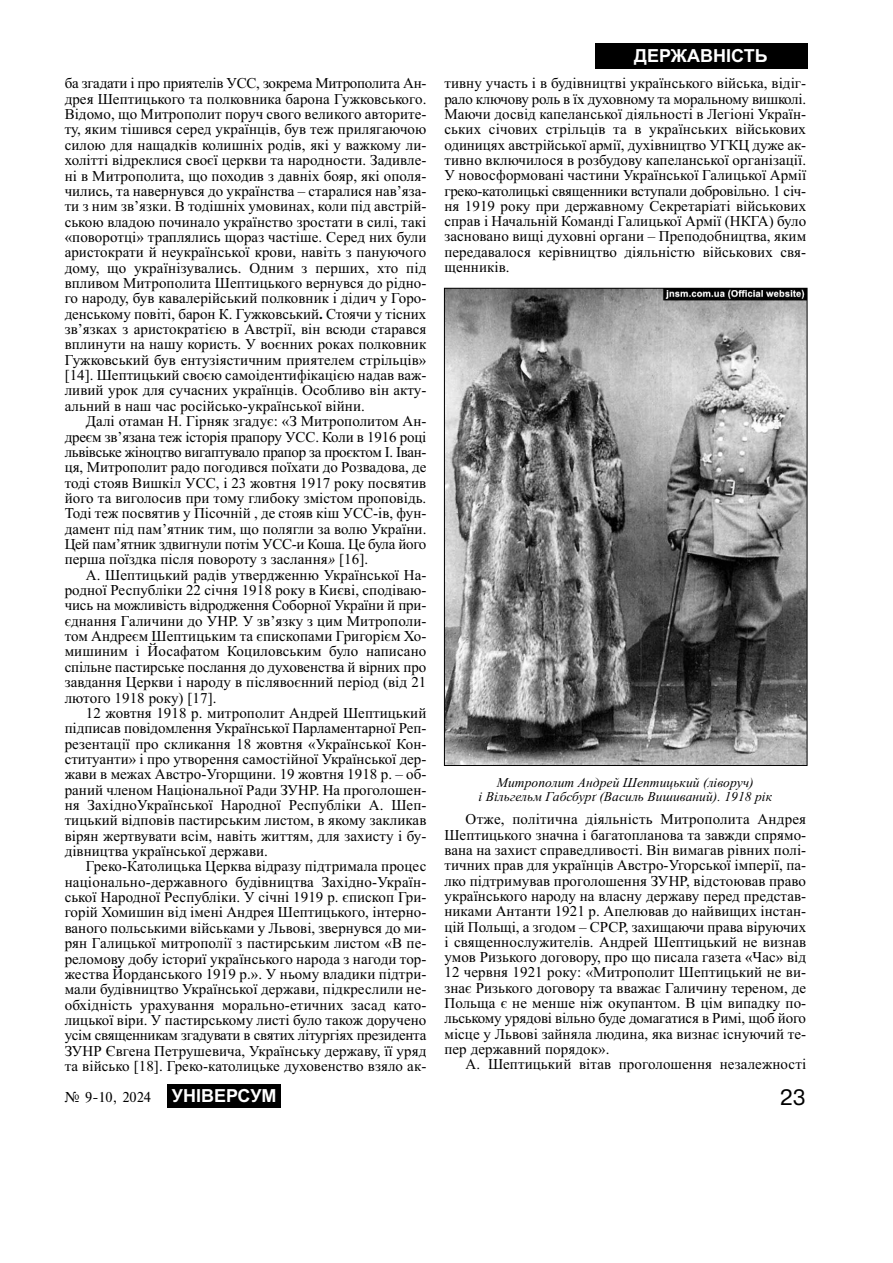
<style>
.page{position:relative;width:893px;height:1263px;background:#fff}
.page>*{position:absolute;margin:0;border:0;box-sizing:border-box;transform-origin:0 0}
.t1{font:21px "Ukr";color:#000}
.t2{font:700 18px "Arial";color:#fff}
.t3{font:15px/15.3px "Times New Roman";letter-spacing:.005em;color:#000;text-align:justify}
.t4{font:15px "Times";color:#000}
.t5{font:italic 13.5px/13.8px "Times New Roman";letter-spacing:.005em;color:#000;text-align:center}
.s1{font-weight:700}
.s2{font-style:italic}
.s3{font-family:"Arial";font-weight:700;font-size:18px;color:#fff}
</style>
<div class="page">
<div style="left:167px;top:1084px;width:114px;height:24px;background:#000"></div>
<div style="left:594px;top:43px;width:213px;height:26px;background:#000"></div>
<img style="left:446px;top:290px;width:359px;height:474px">
<p class="t3" style="left:65px;top:77px;width:363px">ба згадати і про приятелів УСС, зокрема Митрополита Ан&shy;дрея Шептицького та полковника барона Гужковського.<br>Відомо, що Митрополит поруч свого великого авторите&shy;ту, яким тішився серед українців, був теж прилягаючою силою для нащадків колишніх родів, які у важкому ли&shy;холітті відреклися своєї церкви та народности. Задивле&shy;ні в Митрополита, що походив з давніх бояр, які ополя&shy;чились, та навернувся до українства – старалися нав’яза&shy;ти з ним зв’язки. В тодішніх умовинах, коли під австрій&shy;ською владою починало українство зростати в силі, такі «поворотці» траплялись щораз частіше. Серед них були аристократи й неукраїнської крови, навіть з пануючого дому, що українізувались. Одним з перших, хто під впливом Митрополита Шептицького вернувся до рідно&shy;го народу, був кавалерійський полковник і дідич у Горо&shy;денському повіті, барон К. Гужковський<span class="s1">.</span> Стоячи у тісних зв’язках з аристократією в Австрії, він всюди старався вплинути на нашу користь. У воєнних роках полковник Гужковський був ентузіястичним приятелем стрільців» [14]. Шептицький своєю самоідентифікацією надав важ&shy;ливий урок для сучасних українців. Особливо він акту&shy;альний в наш час російсько-української війни.</p>
<p class="t3" style="left:65px;top:415px;width:363px;text-indent:21px">Далі отаман Н. Гірняк згадує: «З Митрополитом Ан&shy;дреєм зв’язана теж історія прапору УСС. Коли в 1916 році львівське жіноцтво вигаптувало прапор за проєктом І. Іван&shy;ця, Митрополит радо погодився поїхати до Розвадова, де тоді стояв Вишкіл УСС, і 23 жовтня 1917 року посвятив його та виголосив при тому глибоку змістом проповідь.<br>Тоді теж посвятив у Пісочній , де стояв кіш УСС-ів, фун&shy;дамент під пам’ятник тим, що полягли за волю України.<br>Цей пам’ятник здвигнули потім УСС-и Коша. Це була його перша поїздка після повороту з заслання<span class="s2">»</span> [16].</p>
<p class="t3" style="left:65px;top:568px;width:363px;text-indent:21px">А. Шептицький радів утвердженню Української На&shy;родної Республіки 22 січня 1918 року в Києві, сподіваю&shy;чись на можливість відродження Соборної України й при&shy;єднання Галичини до УНР. У зв’язку з цим Митрополи&shy;том Андреєм Шептицьким та єпископами Григорієм Хо&shy;мишиним і Йосафатом Коциловським було написано спільне пастирське послання до духовенства й вірних про завдання Церкви і народу в післявоєнний період (від 21 лютого 1918 року) [17].</p>
<p class="t3" style="left:65px;top:707px;width:363px;text-indent:21px">12 жовтня 1918 р. митрополит Андрей Шептицький підписав повідомлення Української Парламентарної Реп&shy;резентації про скликання 18 жовтня «Української Кон&shy;ституанти» і про утворення самостійної Української дер&shy;жави в межах Австро-Угорщини. 19 жовтня 1918 р. – об&shy;раний членом Національної Ради ЗУНР. На проголошен&shy;ня ЗахідноУкраїнської Народної Республіки А. Шеп&shy;тицький відповів пастирським листом, в якому закликав вірян жертвувати всім, навіть життям, для захисту і бу&shy;дівництва української держави.</p>
<p class="t3" style="left:65px;top:860px;width:363px;text-indent:21px">Греко-Католицька Церква відразу підтримала процес національно-державного будівництва Західно-Україн&shy;ської Народної Республіки. У січні 1919 р. єпископ Гри&shy;горій Хомишин від імені Андрея Шептицького, інтерно&shy;ваного польськими військами у Львові, звернувся до ми&shy;рян Галицької митрополії з пастирським листом «В пе&shy;реломову добу істориї українського народа з нагоди тор&shy;жества Йорданського 1919 р.». У ньому владики підтри&shy;мали будівництво Української держави, підкреслили не&shy;обхідність урахування морально-етичних засад като&shy;лицької віри. У пастирському листі було також доручено усім священникам згадувати в святих літургіях президента ЗУНР Євгена Петрушевича, Українську державу, її уряд та військо [18]. Греко-католицьке духовенство взяло ак-</p>
<p class="t2" style="left:634px;top:46px;width:135px">ДЕРЖАВНІСТЬ</p>
<p class="t3" style="left:444px;top:77px;width:363px">тивну участь і в будівництві українського війська, відіг&shy;рало ключову роль в їх духовному та моральному вишколі.<br>Маючи досвід капеланської діяльності в Легіоні Україн&shy;ських січових стрільців та в українських військових одиницях австрійської армії, духівництво УГКЦ дуже ак&shy;тивно включилося в розбудову капеланської організації.<br>У новосформовані частини Української Галицької Армії греко-католицькі священники вступали добровільно. 1 січ&shy;ня 1919 року при державному Секретаріаті військових справ і Начальній Команді Галицької Армії (НКГА) було засновано вищі духовні органи – Преподобництва, яким передавалося керівництво діяльністю військових свя&shy;щенників.</p>
<p class="t5" style="left:478px;top:777px;width:295px">Митрополит Андрей Шептицький (ліворуч)<br>і Вільгельм Габсбурґ (Василь Вишиваний). 1918 рік</p>
<p class="t3" style="left:444px;top:813px;width:363px;text-indent:21px">Отже, політична діяльність Митрополита Андрея Шептицького значна і багатопланова та завжди спрямо&shy;вана на захист справедливості. Він вимагав рівних полі&shy;тичних прав для українців Австро-Угорської імперії, па&shy;лко підтримував проголошення ЗУНР, відстоював право українського народу на власну державу перед представ&shy;никами Антанти 1921 р. Апелював до найвищих інстан&shy;цій Польщі, а згодом – СРСР, захищаючи права віруючих і священнослужителів. Андрей Шептицький не визнав умов Ризького договору, про що писала газета «Час» від 12 червня 1921 року: «Митрополит Шептицький не ви&shy;знає Ризького договору та вважає Галичину тереном, де Польща є не менше ніж окупантом. В цім випадку по&shy;льському урядові вільно буде домагатися в Римі, щоб його місце у Львові зайняла людина, яка визнає існуючий те&shy;пер державний порядок».</p>
<p class="t3" style="left:465px;top:1058px;width:342px">А. Шептицький вітав проголошення незалежності</p>
<p class="t4" style="left:64px;top:1088px;width:214px">‹ 9-10, 2024 <span class="s3">УНІВЕРСУМ</span></p>
<h1 class="t1" style="left:780px;top:1086px;width:27px">23</h1>
</div>
